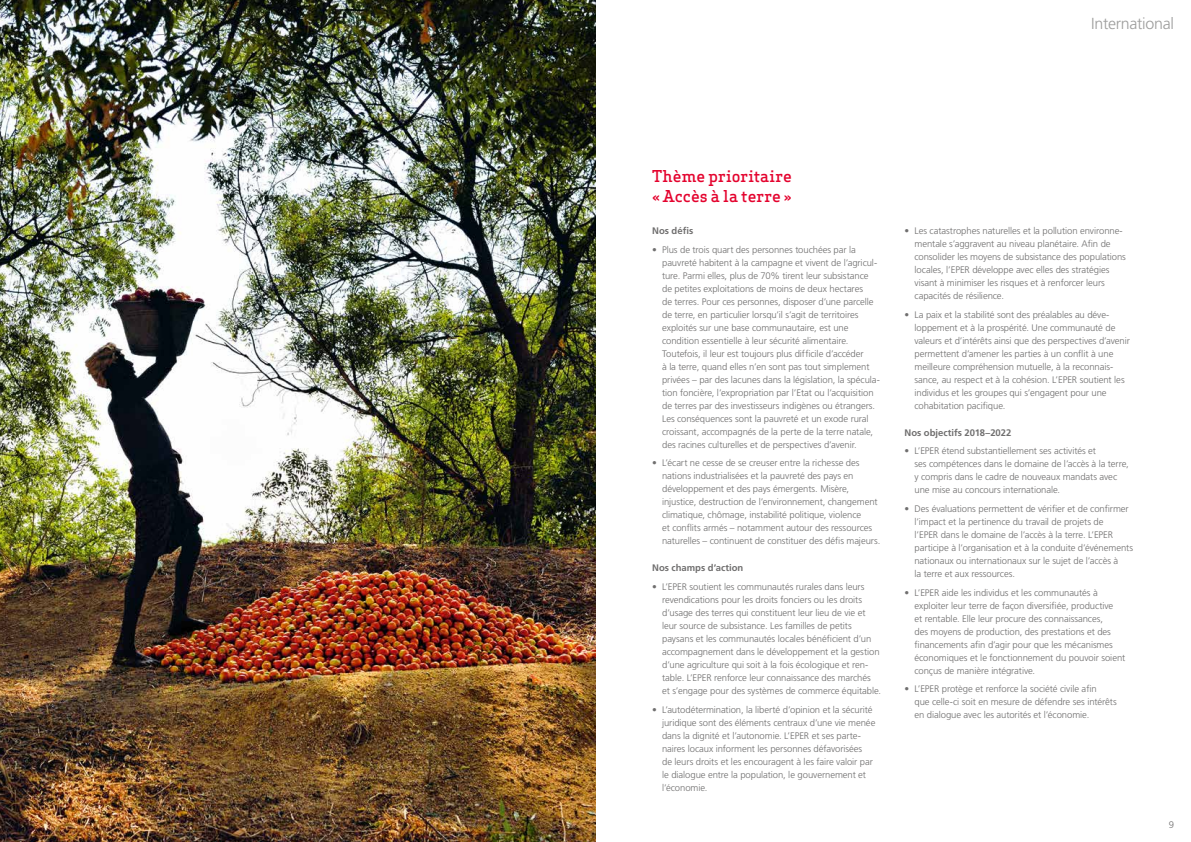
<style>
.page{position:relative;width:1191px;height:842px;background:#fff}
.page>*{position:absolute;margin:0;border:0;box-sizing:border-box;transform-origin:0 0}
.t1{font:500 16px/20px "Apex Serif";color:#e4032e}
.t2{font:300 16px "Frutiger LT";letter-spacing:-.015em;color:#9d9d9c}
.t3{font:300 9.5px/13px "Frutiger LT";letter-spacing:-.01em;color:#706f6f}
.t4{font:700 9.5px "Frutiger LT";color:#706f6f}
</style>
<div class="page">
<img style="left:0;top:0;width:595px;height:842px">
<h1 class="t2" style="left:1091px;top:14px;width:84px">International</h1>
<h1 class="t1" style="left:652px;top:166px;width:141px">Thème prioritaire « Accès à la terre »</h1>
<p class="t4" style="left:652px;top:225px;width:43px">Nos défis</p>
<p class="t3" style="left:662px;top:243px;width:219px;text-indent:-10px">• Plus de trois quart des personnes touchées par la pauvreté habitent à la campagne et vivent de l’agricul&shy;ture. Parmi elles, plus de 70% tirent leur subsistance de petites exploitations de moins de deux hectares<br>de terres. Pour ces personnes, disposer d’une parcelle de terre, en particulier lorsqu’il s’agit de territoires exploités sur une base communautaire, est une condition essentielle à leur sécurité alimentaire.<br>Toutefois, il leur est toujours plus difficile d’accéder<br>à la terre, quand elles n’en sont pas tout simplement privées – par des lacunes dans la législation, la spécula&shy;tion foncière, l’expropriation par l’Etat ou l’acquisition de terres par des investisseurs indigènes ou étrangers.<br>Les conséquences sont la pauvreté et un exode rural croissant, accompagnés de la perte de la terre natale, des racines culturelles et de perspectives d’avenir.</p>
<p class="t3" style="left:662px;top:457px;width:220px;text-indent:-10px">• L’écart ne cesse de se creuser entre la richesse des nations industrialisées et la pauvreté des pays en développement et des pays émergents. Misère, injustice, destruction de l’environnement, changement climatique, chômage, instabilité politique, violence<br>et conflits armés – notamment autour des ressources naturelles – continuent de constituer des défis majeurs.</p>
<p class="t4" style="left:652px;top:562px;width:93px">Nos champs d’action</p>
<p class="t3" style="left:662px;top:580px;width:221px;text-indent:-10px">• L’EPER soutient les communautés rurales dans leurs revendications pour les droits fonciers ou les droits d’usage des terres qui constituent leur lieu de vie et leur source de subsistance. Les familles de petits paysans et les communautés locales bénéficient d’un accompagnement dans le développement et la gestion d’une agriculture qui soit à la fois écologique et ren&shy;table. L’EPER renforce leur connaissance des marchés<br>et s’engage pour des systèmes de commerce équitable.</p>
<p class="t3" style="left:662px;top:703px;width:215px;text-indent:-10px">• L’autodétermination, la liberté d’opinion et la sécurité juridique sont des éléments centraux d’une vie menée dans la dignité et l’autonomie. L’EPER et ses parte&shy;naires locaux informent les personnes défavorisées<br>de leurs droits et les encouragent à les faire valoir par le dialogue entre la population, le gouvernement et l’économie.</p>
<p class="t3" style="left:914px;top:224px;width:213px;text-indent:-10px">• Les catastrophes naturelles et la pollution environne&shy;mentale s’aggravent au niveau planétaire. Afin de consolider les moyens de subsistance des populations locales, l’EPER développe avec elles des stratégies visant à minimiser les risques et à renforcer leurs capacités de résilience.</p>
<p class="t3" style="left:914px;top:308px;width:217px;text-indent:-10px">• La paix et la stabilité sont des préalables au déve&shy;loppement et à la prospérité. Une communauté de valeurs et d’intérêts ainsi que des perspectives d’avenir permettent d’amener les parties à un conflit à une meilleure compréhension mutuelle, à la reconnais&shy;sance, au respect et à la cohésion. L’EPER soutient les individus et les groupes qui s’engagent pour une cohabitation pacifique.</p>
<p class="t4" style="left:904px;top:427px;width:108px">Nos objectifs 2018–2022</p>
<p class="t3" style="left:914px;top:445px;width:216px;text-indent:-10px">• L’EPER étend substantiellement ses activités et<br>ses compétences dans le domaine de l’accès à la terre, y compris dans le cadre de nouveaux mandats avec une mise au concours internationale.</p>
<p class="t3" style="left:914px;top:502px;width:220px;text-indent:-10px">• Des évaluations permettent de vérifier et de confirmer l’impact et la pertinence du travail de projets de<br>l’EPER dans le domaine de l’accès à la terre. L’EPER participe à l’organisation et à la conduite d’événements nationaux ou internationaux sur le sujet de l’accès à<br>la terre et aux ressources.</p>
<p class="t3" style="left:914px;top:586px;width:212px;text-indent:-10px">• L’EPER aide les individus et les communautés à exploiter leur terre de façon diversifiée, productive<br>et rentable. Elle leur procure des connaissances,<br>des moyens de production, des prestations et des financements afin d’agir pour que les mécanismes économiques et le fonctionnement du pouvoir soient conçus de manière intégrative.</p>
<p class="t3" style="left:914px;top:683px;width:204px;text-indent:-10px">• L’EPER protège et renforce la société civile afin<br>que celle-ci soit en mesure de défendre ses intérêts en dialogue avec les autorités et l’économie.</p>
<p class="t3" style="left:1168px;top:818px;width:7px">9</p>
</div>
